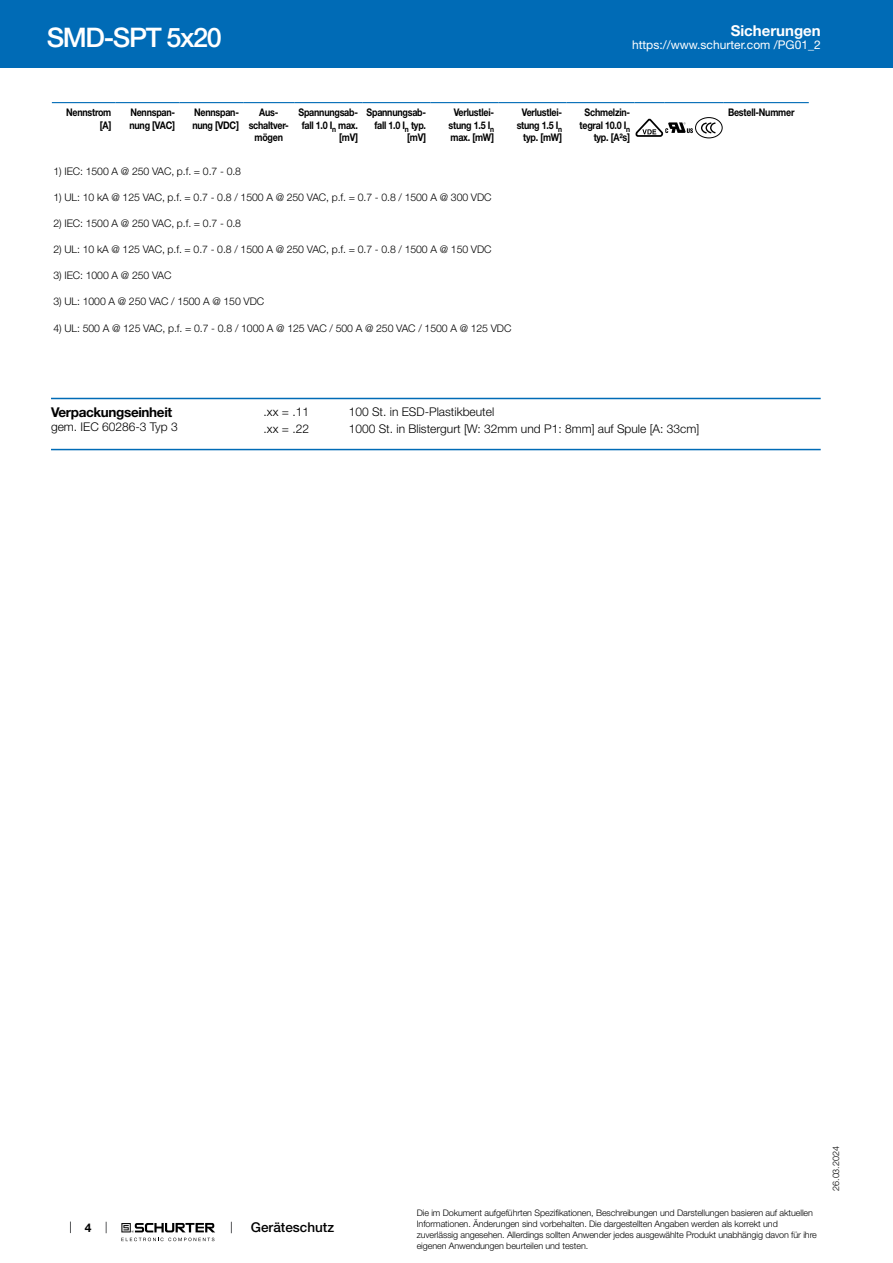
<style>
.page{position:relative;width:893px;height:1263px;background:#fff}
.page>*{position:absolute;margin:0;border:0;box-sizing:border-box;transform-origin:0 0}
.t1{font:500 27px "Helvetica Neue LT";letter-spacing:-.05em;color:#fff}
.t2{font:700 15px "Helvetica Neue LT";color:#fff}
.t3{font:700 13.5px "Helvetica Neue LT";letter-spacing:-.025em;color:#000}
.t4{font:500 13.5px "Helvetica Neue LT";color:#000}
.t5{font:300 12px "Helvetica Neue LT";color:#000}
.t6{font:12px "Helvetica Neue LT";color:#fff}
.t7{font:700 12px "Helvetica Neue LT";color:#000}
.t8{font:300 10.5px "Helvetica Neue LT";letter-spacing:-.01em;color:#000}
.t9{font:700 10.5px/12.6px "Helvetica Neue LT";letter-spacing:-.025em;color:#000;text-align:right;scale:.85 1}
.t10{font:300 9px/10.8px "Helvetica Neue LT";letter-spacing:-.01em;color:#000}
</style>
<div class="page">
<svg style="left:70px;top:1221px;width:1px;height:12px"></svg>
<svg style="left:121px;top:1223px;width:94px;height:18px"></svg>
<div style="left:0;top:0;width:893px;height:68px;background:#006bb6"></div>
<hr style="left:52px;top:102px;width:64px;height:1px;background:#006bb6">
<hr style="left:116px;top:102px;width:63px;height:1px;background:#006bb6">
<hr style="left:179px;top:102px;width:64px;height:1px;background:#006bb6">
<hr style="left:243px;top:102px;width:51px;height:1px;background:#006bb6">
<hr style="left:294px;top:102px;width:68px;height:1px;background:#006bb6">
<hr style="left:362px;top:102px;width:68px;height:1px;background:#006bb6">
<hr style="left:430px;top:102px;width:68px;height:1px;background:#006bb6">
<hr style="left:498px;top:102px;width:68px;height:1px;background:#006bb6">
<hr style="left:566px;top:102px;width:68px;height:1px;background:#006bb6">
<hr style="left:634px;top:102px;width:30px;height:1px;background:#006bb6">
<hr style="left:664px;top:102px;width:30px;height:1px;background:#006bb6">
<hr style="left:694px;top:102px;width:30px;height:1px;background:#006bb6">
<hr style="left:724px;top:102px;width:85px;height:1px;background:#006bb6">
<svg style="left:52px;top:103px;width:757px;height:36px"></svg>
<hr style="left:51px;top:398px;width:770px;height:1px;background:#006bb6">
<hr style="left:51px;top:449px;width:770px;height:1px;background:#006bb6">
<h1 class="t1" style="left:47px;top:21px;width:177px">SMD-SPT 5x20</h1>
<h2 class="t2" style="left:731px;top:21px;width:92px">Sicherungen</h2>
<p class="t6" style="left:632px;top:38px;width:190px">https://www.schurter.com /PG01_2</p>
<p class="t9" style="left:66px;top:106px;width:55px">Nennstrom [A]</p>
<p class="t9" style="left:129px;top:106px;width:55px;text-align:left">Nennspan&shy;nung [VAC]</p>
<p class="t9" style="left:192px;top:106px;width:56px;text-align:left">Nennspan&shy;nung [VDC]</p>
<p class="t9" style="left:249px;top:106px;width:49px;text-align:center">Aus&shy;schaltver&shy;mögen</p>
<p class="t9" style="left:298px;top:106px;width:72px">Spannungsab&shy;fall 1.0 I<sub>n</sub> max. [mV]</p>
<p class="t9" style="left:367px;top:106px;width:72px">Spannungsab&shy;fall 1.0 I<sub>n</sub> typ. [mV]</p>
<p class="t9" style="left:449px;top:106px;width:55px;text-align:center">Verlustlei&shy;stung 1.5 I<sub>n </sub>max. [mW]</p>
<p class="t9" style="left:517px;top:106px;width:55px">Verlustlei&shy;stung 1.5 I<sub>n </sub>typ. [mW]</p>
<p class="t9" style="left:579px;top:106px;width:61px">Schmelzin&shy;tegral 10.0 I<sub>n </sub>typ. [A²s]</p>
<p class="t9" style="left:728px;top:106px;width:80px">Bestell-Nummer</p>
<p class="t8" style="left:54px;top:165px;width:189px">1) IEC: 1500 A @ 250 VAC, p.f. = 0.7 - 0.8</p>
<p class="t8" style="left:54px;top:191px;width:439px">1) UL: 10 kA @ 125 VAC, p.f. = 0.7 - 0.8 / 1500 A @ 250 VAC, p.f. = 0.7 - 0.8 / 1500 A @ 300 VDC</p>
<p class="t8" style="left:54px;top:217px;width:189px">2) IEC: 1500 A @ 250 VAC, p.f. = 0.7 - 0.8</p>
<p class="t8" style="left:54px;top:243px;width:439px">2) UL: 10 kA @ 125 VAC, p.f. = 0.7 - 0.8 / 1500 A @ 250 VAC, p.f. = 0.7 - 0.8 / 1500 A @ 150 VDC</p>
<p class="t8" style="left:54px;top:269px;width:119px">3) IEC: 1000 A @ 250 VAC</p>
<p class="t8" style="left:54px;top:295px;width:212px">3) UL: 1000 A @ 250 VAC / 1500 A @ 150 VDC</p>
<p class="t8" style="left:54px;top:321px;width:459px">4) UL: 500 A @ 125 VAC, p.f. = 0.7 - 0.8 / 1000 A @ 125 VAC / 500 A @ 250 VAC / 1500 A @ 125 VDC</p>
<p class="t3" style="left:51px;top:404px;width:123px">Verpackungseinheit</p>
<p class="t5" style="left:51px;top:420px;width:128px">gem. IEC 60286-3 Typ 3</p>
<p class="t5" style="left:264px;top:404px;width:47px">.xx = .11</p>
<p class="t5" style="left:349px;top:404px;width:147px">100 St. in ESD-Plastikbeutel</p>
<p class="t5" style="left:264px;top:421px;width:47px">.xx = .22</p>
<p class="t5" style="left:349px;top:421px;width:352px">1000 St. in Blistergurt [W: 32mm und P1: 8mm] auf Spule [A: 33cm]</p>
<p class="t7" style="left:85px;top:1220px;width:8px">4</p>
<p class="t4" style="left:251px;top:1219px;width:85px">Geräteschutz</p>
<p class="t10" style="left:417px;top:1207px;width:402px">Die im Dokument aufgeführten Spezifikationen, Beschreibungen und Darstellungen basieren auf aktuellen Informationen. Änderungen sind vorbehalten. Die dargestellten Angaben werden als korrekt und zuverlässig angesehen. Allerdings sollten Anwender jedes ausgewählte Produkt unabhängig davon für ihre eigenen Anwendungen beurteilen und testen.</p>
<p class="t10" style="left:830px;top:1191px;width:46px;rotate:-90deg">26.03.2024</p>
</div>
